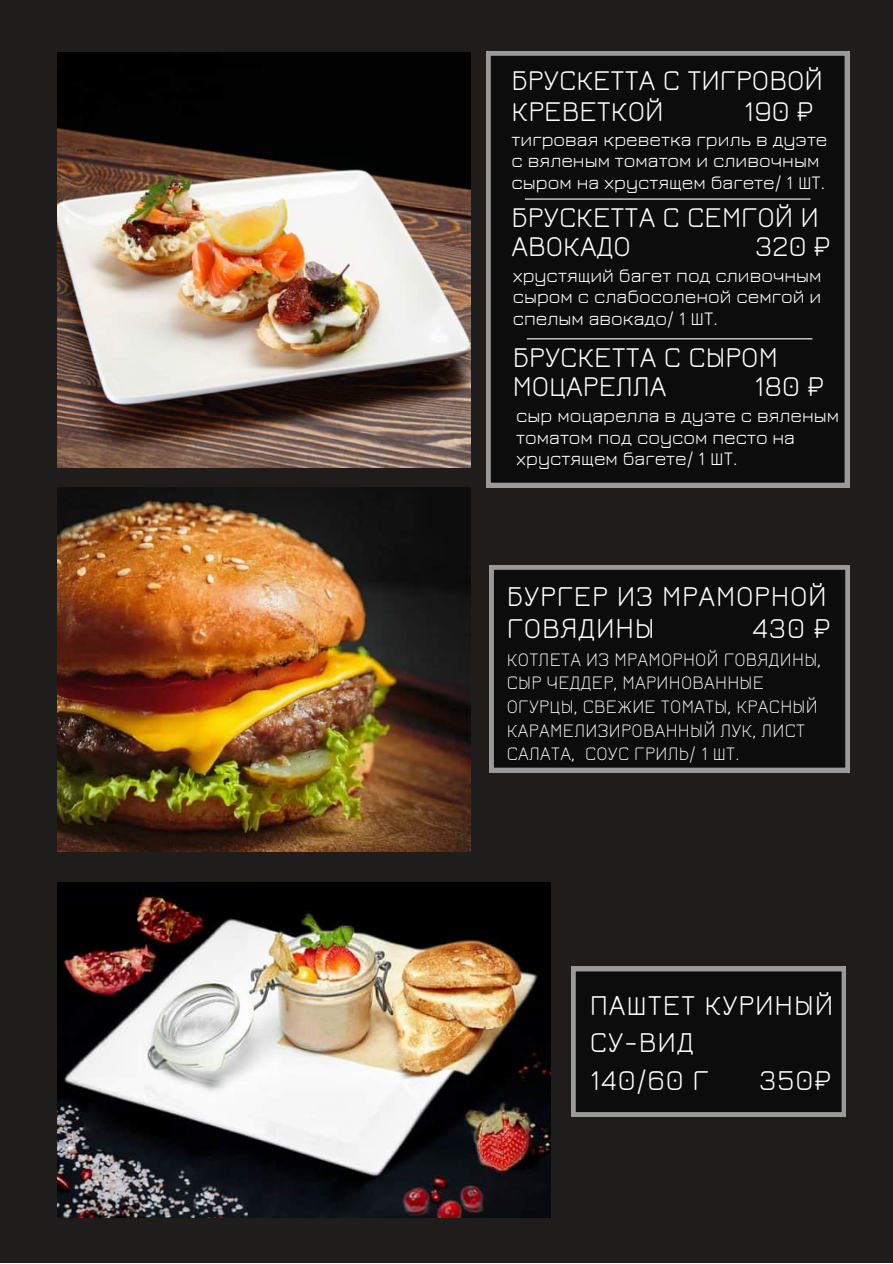
<style>
.page{position:relative;width:893px;height:1264px;background:#fff}
.page>*{position:absolute;margin:0;border:0;box-sizing:border-box;transform-origin:0 0}
.t1{font:29.4px/31.5px "Jura";letter-spacing:.025em;color:#fff}
.t2{font:29.25px/29.2px "Jura";color:#fff}
.t3{font:19.5px/21.3px "Jura";color:#fff}
.t4{font:300 19.5px/23.5px "Jura";letter-spacing:.015em;color:#fff}
</style>
<div class="page">
<div style="left:0;top:0;width:892px;height:1262px;background:#1e1d1c"></div>
<img style="left:58px;top:487px;width:412px;height:364px">
<div style="left:486px;top:51px;width:363px;height:436px;background:#0d0c0c"></div>
<img style="left:58px;top:52px;width:412px;height:415px">
<hr style="left:525px;top:198px;width:285px;height:2px;background:#fff">
<hr style="left:526px;top:338px;width:286px;height:1px;background:#fff">
<svg style="left:489px;top:565px;width:360px;height:207px;background:#1a1919"></svg>
<img style="left:58px;top:882px;width:492px;height:335px">
<svg style="left:571px;top:966px;width:274px;height:150px;background:#191818"></svg>
<p class="t2" style="left:511px;top:64px;width:313px;line-height:30.3px">БРУСКЕТТА С ТИГРОВОЙ<br>КРЕВЕТКОЙ</p>
<p class="t2" style="left:744px;top:95px;width:71px">190 ₽</p>
<p class="t3" style="left:511px;top:128px;width:317px">тигровая креветка гриль в дуэте с вяленым томатом и сливочным сыром на хрустящем багете/ 1 ШТ.</p>
<p class="t2" style="left:511px;top:201px;width:309px">БРУСКЕТТА С СЕМГОЙ И<br>АВОКАДО</p>
<p class="t2" style="left:755px;top:230px;width:77px">320 ₽</p>
<p class="t3" style="left:512px;top:264px;width:310px;text-align:justify">хрустящий багет под сливочным сыром с слабосоленой семгой и спелым авокадо/ 1 ШТ.</p>
<p class="t2" style="left:512px;top:341px;width:266px">БРУСКЕТТА С СЫРОМ<br>МОЦАРЕЛЛА</p>
<p class="t2" style="left:754px;top:371px;width:71px">180 ₽</p>
<p class="t3" style="left:516px;top:404px;width:324px">сыр моцарелла в дуэте с вяленым томатом под соусом песто на хрустящем багете/ 1 ШТ.</p>
<p class="t1" style="left:507px;top:579px;width:321px">БУРГЕР ИЗ МРАМОРНОЙ<br>ГОВЯДИНЫ</p>
<p class="t1" style="left:752px;top:611px;width:80px">430 ₽</p>
<p class="t4" style="left:507px;top:646px;width:316px">КОТЛЕТА ИЗ МРАМОРНОЙ ГОВЯДИНЫ,<br>СЫР ЧЕДДЕР, МАРИНОВАННЫЕ<br>ОГУРЦЫ, СВЕЖИЕ ТОМАТЫ, КРАСНЫЙ<br>КАРАМЕЛИЗИРОВАННЫЙ ЛУК, ЛИСТ<br>САЛАТА, СОУС ГРИЛЬ/ 1 ШТ.</p>
<p class="t1" style="left:589px;top:988px;width:245px">ПАШТЕТ КУРИНЫЙ</p>
<p class="t1" style="left:589px;top:1025px;width:106px">СУ-ВИД</p>
<p class="t1" style="left:589px;top:1062px;width:121px">140/60 Г</p>
<p class="t1" style="left:759px;top:1062px;width:74px">350₽</p>
</div>
